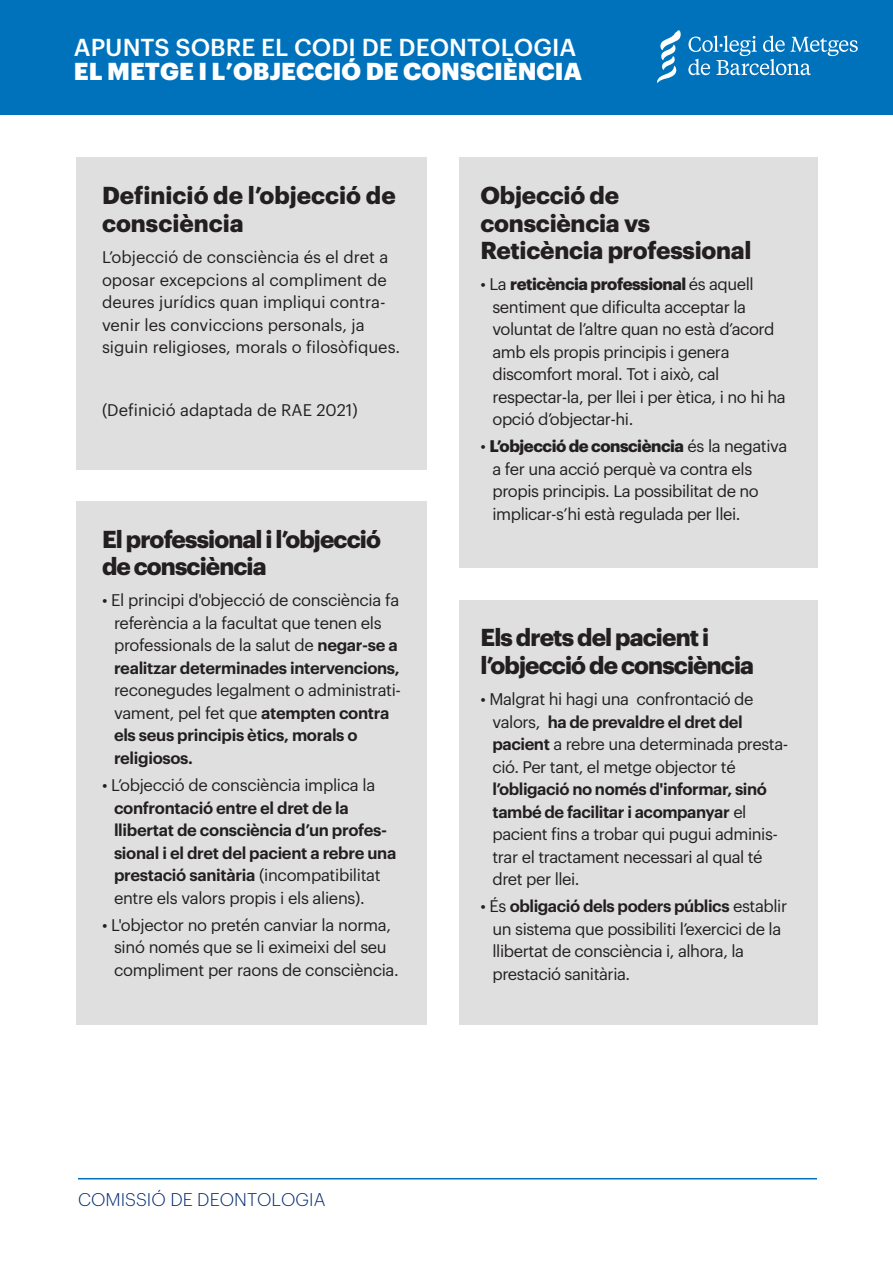
<style>
.page{position:relative;width:893px;height:1263px;background:#fff}
.page>*{position:absolute;margin:0;border:0;box-sizing:border-box;transform-origin:0 0}
.t1{font:700 24px/27.3px "Graphik";letter-spacing:-.025em;color:#231f20}
.t2{font:700 24px/27.3px "Graphik";color:#231f20}
.t3{font:900 24px "Graphik";color:#fff}
.t4{font:500 24px "Graphik";color:#fff}
.t5{font:300 18px "Graphik";color:#052d6f}
.t6{font:16.5px/22.5px "Graphik";letter-spacing:-.025em;color:#231f20}
.t7{font:600 16.5px/22.5px "Graphik";letter-spacing:-.02em;color:#231f20}
.t8{font:16.5px/22.5px "Graphik";color:#231f20}
.s1{font-weight:600}
.s2{font-weight:400}
.s3{font-weight:700}
</style>
<div class="page">
<hr style="left:78px;top:1178px;width:739px;height:1px;background:#0072bc">
<div style="left:76px;top:158px;width:351px;height:312px;background:#dedfde"></div>
<div style="left:76px;top:501px;width:351px;height:523px;background:#dedfde"></div>
<div style="left:459px;top:158px;width:359px;height:410px;background:#dedfde"></div>
<div style="left:459px;top:600px;width:359px;height:424px;background:#dedfde"></div>
<div style="left:0;top:0;width:893px;height:115px;background:#0072bc"></div>
<svg style="left:688px;top:36px;width:170px;height:39px"></svg>
<svg style="left:657px;top:30px;width:24px;height:53px"></svg>
<h1 class="t4" style="left:74px;top:29px;width:504px">APUNTS SOBRE EL CODI DE DEONTOLOGIA</h1>
<h1 class="t3" style="left:74px;top:53px;width:510px">EL METGE I L’OBJECCIÓ DE CONSCIÈNCIA</h1>
<h1 class="t2" style="left:102px;top:180px;width:295px">Definició de l’objecció de consciència</h1>
<p class="t8" style="left:102px;top:244px;width:300px">L’objecció de consciència és el dret a oposar excepcions al compliment de deures jurídics quan impliqui contra&shy;venir les conviccions personals, ja siguin religioses, morals o filosòfiques.</p>
<p class="t8" style="left:102px;top:397px;width:257px">(Definició adaptada de RAE 2021)</p>
<h1 class="t1" style="left:102px;top:523px;width:280px">El professional i l’objecció de consciència</h1>
<p class="t6" style="left:114px;top:588px;width:287px;text-indent:-12px">• El principi d'objecció de consciència fa referència a la facultat que tenen els professionals de la salut de <span class="s1">negar-se a realitzar determinades intervencions,</span></p>
<p class="t7" style="left:114px;top:678px;width:289px"><span class="s2">reconegudes legalment o administrati&shy;vament, pel fet que</span> atempten contra els seus principis ètics, morals o religiosos.</p>
<p class="t6" style="left:102px;top:772px;width:275px">• L’objecció de consciència implica la</p>
<p class="t7" style="left:114px;top:795px;width:284px">confrontació entre el dret de la llibertat de consciència d’un profes&shy;sional i el dret del pacient a rebre una prestació sanitària <span class="s2">(incompatibilitat entre els valors propis i els aliens).</span></p>
<p class="t6" style="left:114px;top:912px;width:286px;text-indent:-12px">• L'objector no pretén canviar la norma, sinó només que se li eximeixi del seu compliment per raons de consciència.</p>
<h1 class="t1" style="left:480px;top:180px;width:273px">Objecció de consciència vs<br>Reticència professional</h1>
<p class="t6" style="left:492px;top:272px;width:295px;text-indent:-12px">• La <span class="s3">reticència professional</span> és aquell sentiment que dificulta acceptar la voluntat de l’altre quan no està d’acord amb els propis principis i genera discomfort moral. Tot i això, cal respectar-la, per llei i per ètica, i no hi ha opció d’objectar-hi.</p>
<p class="t6" style="left:492px;top:434px;width:296px;text-indent:-12px">• <span class="s3">L’objecció de consciència</span> és la negativa a fer una acció perquè va contra els propis principis. La possibilitat de no implicar-s’hi està regulada per llei.</p>
<h1 class="t1" style="left:480px;top:622px;width:275px">Els drets del pacient i l’objecció de consciència</h1>
<p class="t6" style="left:492px;top:686px;width:297px;text-indent:-12px">• Malgrat hi hagi una confrontació de valors, <span class="s1">ha de prevaldre el dret del pacient</span> a rebre una determinada presta&shy;ció. Per tant, el metge objector té</p>
<p class="t6" style="left:492px;top:777px;width:287px"><span class="s1">l’obligació no només d'informar, sinó també de facilitar i acompanyar</span> el pacient fins a trobar qui pugui adminis&shy;trar el tractament necessari al qual té dret per llei.</p>
<p class="t6" style="left:492px;top:894px;width:296px;text-indent:-12px">• És <span class="s1">obligació dels poders públics</span> establir un sistema que possibiliti l’exercici de la llibertat de consciència i, alhora, la prestació sanitària.</p>
<p class="t5" style="left:78px;top:1186px;width:249px">COMISSIÓ DE DEONTOLOGIA</p>
</div>
